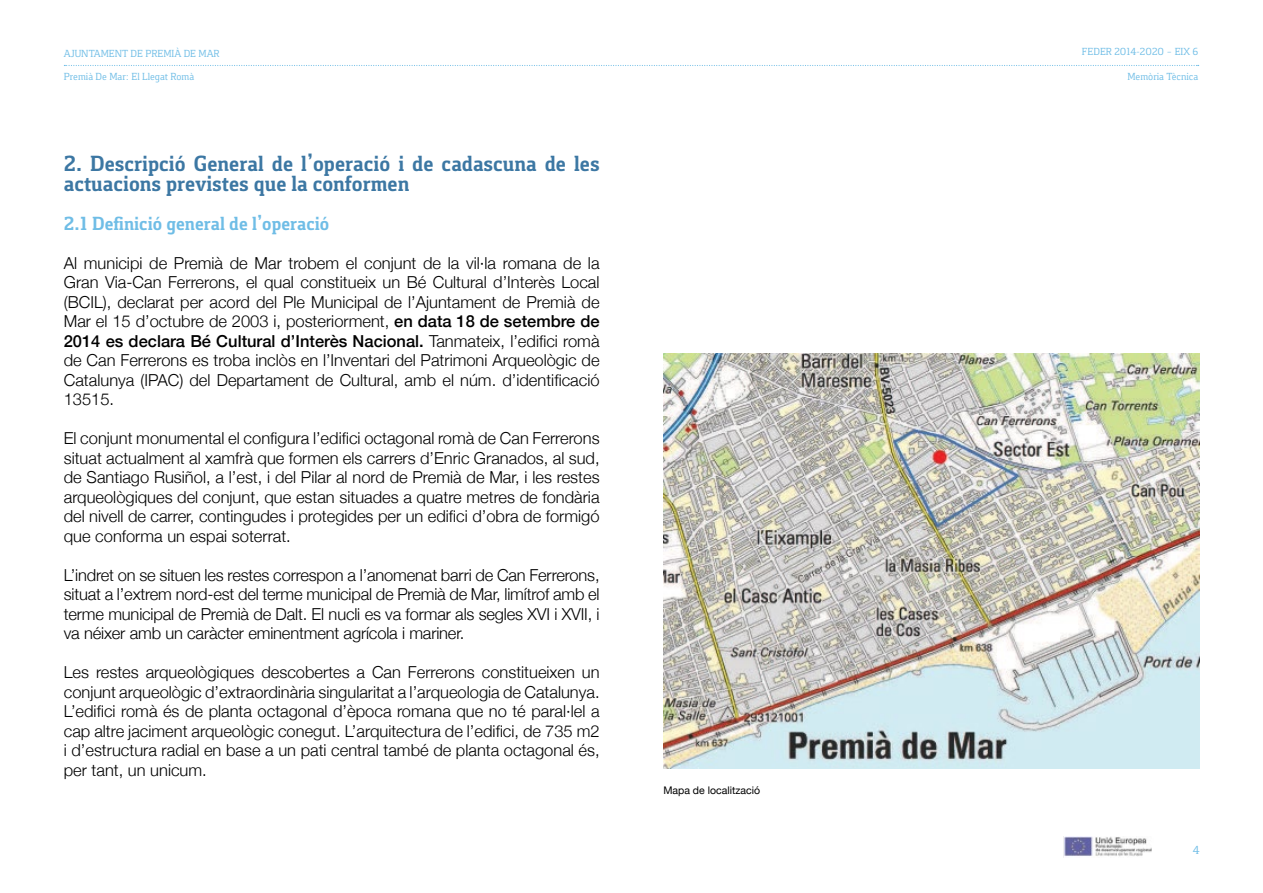
<style>
.page{position:relative;width:1263px;height:893px;background:#fff}
.page>*{position:absolute;margin:0;border:0;box-sizing:border-box;transform-origin:0 0}
.t1{font:700 22.5px/19.5px "Foral Pro";color:#3c77a3}
.t2{font:700 19.5px "Foral Pro";color:#6fbde6}
.t3{font:300 16.5px/19.5px "Helvetica Neue";color:#000;text-align:justify}
.t4{font:12px "Foral Pro";color:#6fbde6}
.t5{font:10.5px "Foral Pro";color:#6fbde6}
.t6{font:10.5px "Helvetica Neue";color:#000}
.s1{font-weight:500}
</style>
<div class="page">
<svg style="left:64px;top:65px;width:1135px;height:1px"></svg>
<img style="left:1064px;top:836px;width:88px;height:20px">
<img style="left:663px;top:353px;width:536px;height:416px">
<p class="t5" style="left:64px;top:47px;width:157px">AJUNTAMENT DE PREMIÀ DE MAR</p>
<p class="t5" style="left:1082px;top:46px;width:118px">FEDER 2014-2020 – EIX 6</p>
<p class="t5" style="left:64px;top:70px;width:132px">Premià De Mar: El Llegat Romà</p>
<p class="t5" style="left:1127px;top:70px;width:72px">Memòria Tècnica</p>
<h1 class="t1" style="left:64px;top:154px;width:537px">2. Descripció General de l’operació i de cadascuna de les actuacions previstes que la conformen</h1>
<p class="t2" style="left:64px;top:212px;width:267px">2.1 Definició general de l’operació</p>
<p class="t3" style="left:64px;top:252px;width:537px">Al municipi de Premià de Mar trobem el conjunt de la vil·la romana de la Gran Via-Can Ferrerons, el qual constitueix un Bé Cultural d’Interès Local (BCIL), declarat per acord del Ple Municipal de l’Ajuntament de Premià de Mar el 15 d’octubre de 2003 i, posteriorment, <span class="s1">en data 18 de setembre de 2014 es declara Bé Cultural d’Interès Nacional.</span> Tanmateix, l’edifici romà de Can Ferrerons es troba inclòs en l’Inventari del Patrimoni Arqueològic de Catalunya (IPAC) del Departament de Cultural, amb el núm. d’identificació 13515.</p>
<p class="t3" style="left:64px;top:427px;width:537px">El conjunt monumental el configura l’edifici octagonal romà de Can Ferrerons situat actualment al xamfrà que formen els carrers d’Enric Granados, al sud, de Santiago Rusiñol, a l’est, i del Pilar al nord de Premià de Mar, i les restes arqueològiques del conjunt, que estan situades a quatre metres de fondària del nivell de carrer, contingudes i protegides per un edifici d’obra de formigó que conforma un espai soterrat.</p>
<p class="t3" style="left:64px;top:564px;width:537px">L’indret on se situen les restes correspon a l’anomenat barri de Can Ferrerons, situat a l’extrem nord-est del terme municipal de Premià de Mar, limítrof amb el terme municipal de Premià de Dalt. El nucli es va formar als segles XVI i XVII, i va néixer amb un caràcter eminentment agrícola i mariner.</p>
<p class="t3" style="left:64px;top:662px;width:537px">Les restes arqueològiques descobertes a Can Ferrerons constitueixen un conjunt arqueològic d’extraordinària singularitat a l’arqueologia de Catalunya.<br>L’edifici romà és de planta octagonal d’època romana que no té paral·lel a cap altre jaciment arqueològic conegut. L’arquitectura de l’edifici, de 735 m2 i d’estructura radial en base a un pati central també de planta octagonal és, per tant, un unicum.</p>
<p class="t6" style="left:663px;top:783px;width:98px">Mapa de localització</p>
<p class="t4" style="left:1193px;top:843px;width:8px">4</p>
</div>
